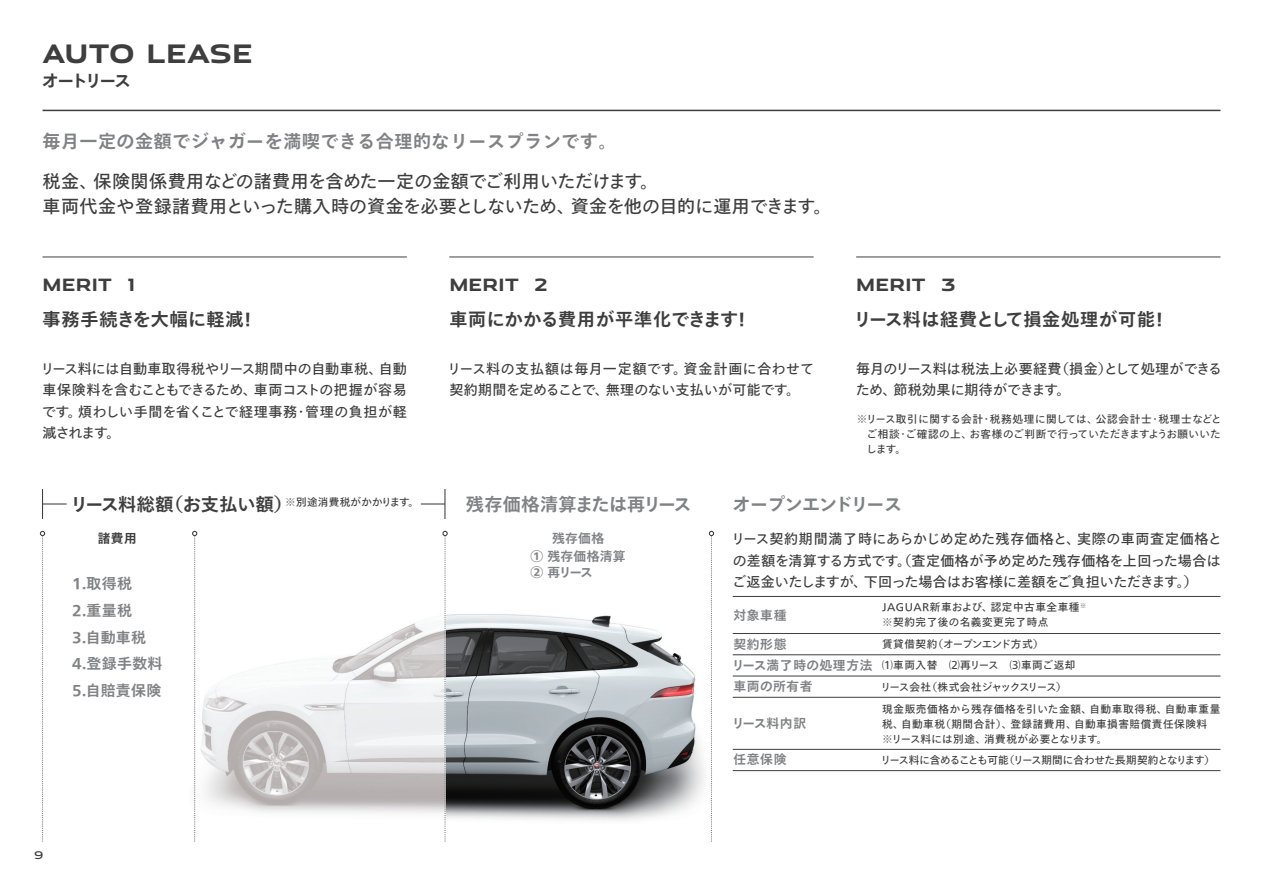
<style>
.page{position:relative;width:1263px;height:893px;background:#fff}
.page>*{position:absolute;margin:0;border:0;box-sizing:border-box;transform-origin:0 0}
.t1{font:700 25.5px "Jaguar Modern";letter-spacing:.005em;color:#3e3e3f}
.t2{font:18px/25.5px "Tazugane Gothic Std N";letter-spacing:-.005em;color:#3e3e3f}
.t3{font:700 18px "Tazugane Gothic Std N";letter-spacing:.025em;color:#3e3e3f}
.t4{font:700 18px "Tazugane Gothic Std N";letter-spacing:.025em;color:#808285}
.t5{font:700 18px "Tazugane Gothic Std N";letter-spacing:.005em;color:#3e3e3f}
.t6{font:700 18px "Tazugane Gothic Std N";letter-spacing:-.01em;color:#808285}
.t7{font:700 18px "Tazugane Gothic Std N";letter-spacing:-.06em;color:#808285}
.t8{font:700 16.95px "Jaguar Modern";letter-spacing:.01em;color:#3e3e3f}
.t9{font:700 16.95px "Tazugane Gothic Std N";letter-spacing:-.145em;color:#3e3e3f}
.t10{font:700 14.85px/26.5px "Tazugane Gothic Std N";letter-spacing:.025em;color:#808285}
.t11{font:14.1px/21.3px "Tazugane Gothic Std N";letter-spacing:.005em;color:#3e3e3f;text-align:justify}
.t12{font:700 12.75px/21.5px "Tazugane Gothic Std N";letter-spacing:.035em;color:#808285}
.t13{font:700 12.75px "Tazugane Gothic Std N";color:#3e3e3f}
.t14{font:10.65px/14.9px "Tazugane Gothic Std N";letter-spacing:.04em;color:#3e3e3f}
.t15{font:10.65px/21.6px "Tazugane Gothic Std N";letter-spacing:-.02em;color:#3e3e3f}
.t16{font:10.65px "Tazugane Gothic Std N";letter-spacing:-.035em;color:#3e3e3f}
.t17{font:10.65px "Jaguar Modern";color:#3e3e3f}
</style>
<div class="page">
<img style="left:448px;top:614px;width:257px;height:207px">
<img style="left:200px;top:623px;width:242px;height:191px">
<svg style="left:40px;top:531px;width:5px;height:311px"></svg>
<svg style="left:709px;top:531px;width:5px;height:311px"></svg>
<svg style="left:442px;top:531px;width:6px;height:311px"></svg>
<svg style="left:192px;top:531px;width:5px;height:311px"></svg>
<hr style="left:733px;top:676px;width:487px;height:1px;background:#3e3e3f">
<hr style="left:733px;top:697px;width:487px;height:1px;background:#3e3e3f">
<hr style="left:733px;top:749px;width:487px;height:1px;background:#3e3e3f">
<hr style="left:733px;top:770px;width:487px;height:1px;background:#3e3e3f">
<hr style="left:733px;top:633px;width:487px;height:1px;background:#3e3e3f">
<hr style="left:733px;top:596px;width:487px;height:1px;background:#3e3e3f">
<hr style="left:733px;top:654px;width:487px;height:1px;background:#3e3e3f">
<hr style="left:43px;top:110px;width:1177px;height:1px;background:#3e3e3f">
<hr style="left:42px;top:489px;width:1px;height:30px;background:#3e3e3f">
<svg style="left:43px;top:503px;width:24px;height:1px"></svg>
<hr style="left:444px;top:489px;width:1px;height:30px;background:#3e3e3f">
<svg style="left:421px;top:503px;width:24px;height:1px"></svg>
<hr style="left:43px;top:257px;width:364px;height:1px;background:#3e3e3f">
<hr style="left:449px;top:257px;width:365px;height:1px;background:#3e3e3f">
<hr style="left:856px;top:257px;width:364px;height:1px;background:#3e3e3f">
<h1 class="t1" style="left:43px;top:32px;width:212px">AUTO LEASE</h1>
<p class="t9" style="left:42px;top:69px;width:91px">オートリース</p>
<p class="t4" style="left:43px;top:129px;width:575px">毎月一定の金額でジャガーを満喫できる合理的なリースプランです。</p>
<p class="t2" style="left:43px;top:169px;width:790px">税金、保険関係費用などの諸費用を含めた一定の金額でご利用いただけます。<br>車両代金や登録諸費用といった購入時の資金を必要としないため、資金を他の目的に運用できます。</p>
<p class="t8" style="left:43px;top:270px;width:94px">MERIT 1</p>
<p class="t8" style="left:449px;top:270px;width:100px">MERIT 2</p>
<p class="t8" style="left:856px;top:270px;width:101px">MERIT 3</p>
<p class="t3" style="left:43px;top:307px;width:216px">事務手続きを大幅に軽減！</p>
<p class="t3" style="left:449px;top:307px;width:303px">車両にかかる費用が平準化できます！</p>
<p class="t3" style="left:853px;top:307px;width:316px">リース料は経費として損金処理が可能！</p>
<p class="t11" style="left:40px;top:359px;width:368px">リース料には自動車取得税やリース期間中の自動車税、自動車保険料を含むこともできるため、車両コストの把握が容易です。煩わしい手間を省くことで経理事務・管理の負担が軽減されます。</p>
<p class="t11" style="left:447px;top:359px;width:368px">リース料の支払額は毎月一定額です。資金計画に合わせて契約期間を定めることで、無理のない支払いが可能です。</p>
<p class="t11" style="left:856px;top:359px;width:368px">毎月のリース料は税法上必要経費（損金）として処理ができるため、節税効果に期待ができます。</p>
<p class="t14" style="left:866px;top:412px;width:357px;text-align:justify;text-indent:-10px">※リース取引に関する会計・税務処理に関しては、公認会計士・税理士などとご相談・ご確認の上、お客様のご判断で行っていただきますようお願いいたします。</p>
<p class="t5" style="left:70px;top:491px;width:350px">リース料総額（お支払い額）<sup>※別途消費税がかかります。</sup></p>
<p class="t6" style="left:466px;top:491px;width:227px">残存価格清算または再リース</p>
<p class="t13" style="left:98px;top:529px;width:40px">諸費用</p>
<p class="t12" style="left:552px;top:528px;width:53px">残存価格</p>
<p class="t10" style="left:72px;top:572px;width:92px">1.取得税<br>2.重量税<br>3.自動車税<br>4.登録手数料<br>5.自賠責保険</p>
<p class="t12" style="left:531px;top:550px;width:96px;line-height:15.3px">① 残存価格清算<br>② 再リース</p>
<p class="t17" style="left:34px;top:846px;width:11px">9</p>
<p class="t7" style="left:732px;top:491px;width:171px">オープンエンドリース</p>
<p class="t11" style="left:731px;top:529px;width:493px">リース契約期間満了時にあらかじめ定めた残存価格と、実際の車両査定価格との差額を清算する方式です。（査定価格が予め定めた残存価格を上回った場合はご返金いたしますが、下回った場合はお客様に差額をご負担いただきます。）</p>
<p class="t12" style="left:733px;top:606px;width:54px">対象車種</p>
<p class="t12" style="left:732px;top:634px;width:142px">契約形態<br>リース満了時の処理方法車両の所有者</p>
<p class="t12" style="left:732px;top:714px;width:76px">リース料内訳</p>
<p class="t12" style="left:733px;top:750px;width:54px">任意保険</p>
<p class="t14" style="left:882px;top:601px;width:206px">JAGUAR新車および、認定中古車全車種<sup>※ </sup>※契約完了後の名義変更完了時点</p>
<p class="t15" style="left:880px;top:634px;width:197px">賃貸借契約（オープンエンド方式）<br>⑴車両入替　⑵再リース　⑶車両ご返却リース会社（株式会社ジャックスリース）</p>
<p class="t14" style="left:882px;top:702px;width:340px">現金販売価格から残存価格を引いた金額、自動車取得税、自動車重量税、自動車税（期間合計）、登録諸費用、自動車損害賠償責任保険料※リース料には別途、消費税が必要となります。</p>
<p class="t16" style="left:880px;top:752px;width:336px">リース料に含めることも可能（リース期間に合わせた長期契約となります）</p>
</div>
